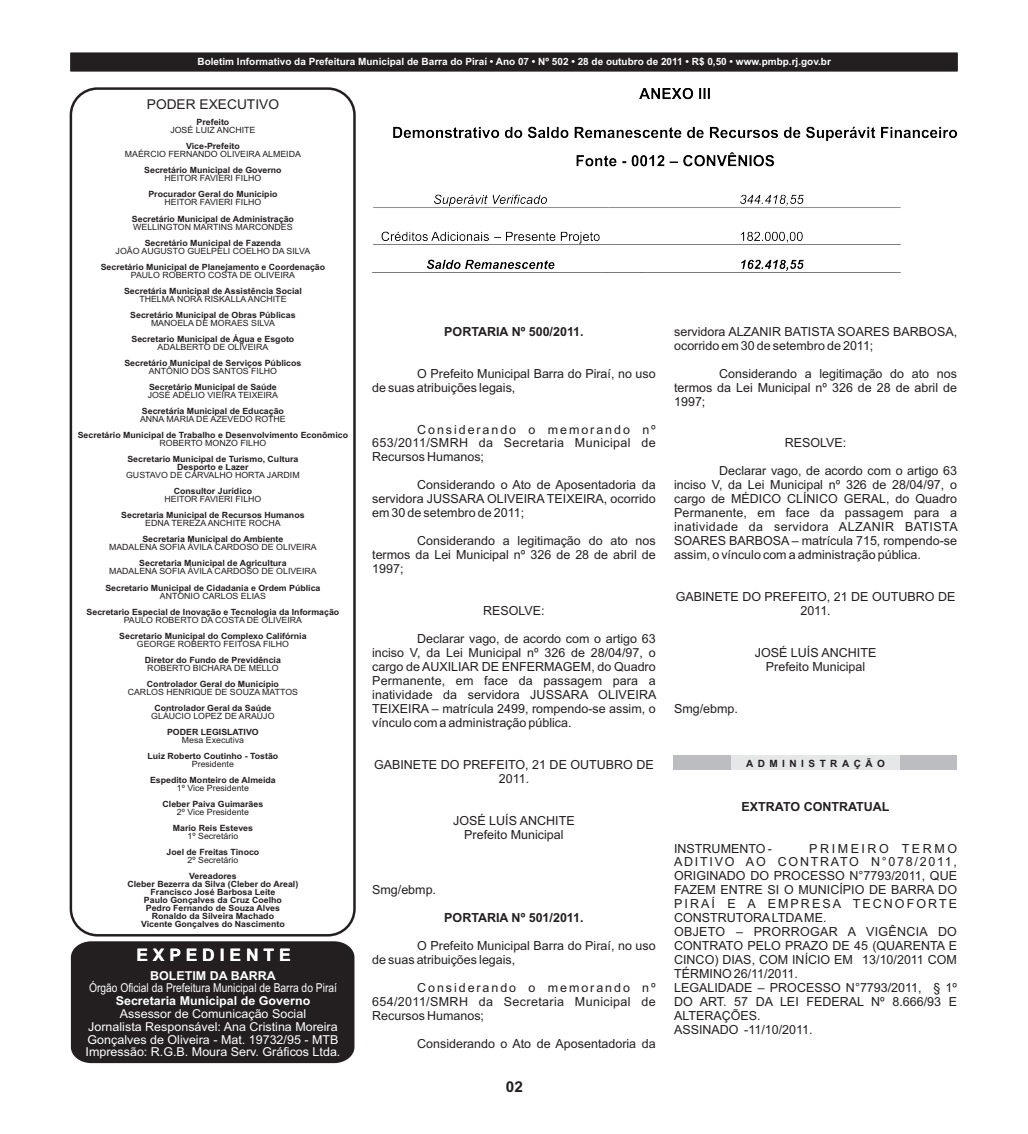
<style>
.page{position:relative;width:1028px;height:1134px;background:#fff}
.page>*{position:absolute;margin:0;border:0;box-sizing:border-box;transform-origin:0 0}
.t1{font:700 17.12px "Arial";color:#fff}
.t2{font:700 15px "Arial";color:#231f20}
.t3{font:13.5px "Arial";color:#231f20}
.t4{font:12.5px/14px "Arial";color:#231f20;text-align:justify}
.t5{font:700 12.5px "Arial";color:#231f20}
.t6{font:12.25px/12.8px "Arial";color:#fff;text-align:center}
.t7{font:12.25px "Arial Narrow";color:#fff}
.t8{font:700 12.25px "Arial";color:#fff}
.t9{font:700 10px "Arial";color:#fff}
.t10{font:700 10px "Arial";letter-spacing:.45em;color:#231f20}
.t11{font:700 8.62px/8px "Arial";color:#231f20;text-align:center}
.t12{font:8.62px "Arial";color:#231f20}
</style>
<div class="page">
<div style="left:71px;top:53px;width:886px;height:18px;background:#231f20"></div>
<img style="left:372px;top:89px;width:585px;height:184px">
<div style="left:673px;top:755px;width:284px;height:15px;background:#bcbdc0"></div>
<div style="left:731px;top:755px;width:168px;height:15px;background:#e6e7e9"></div>
<div style="left:71px;top:941px;width:283px;height:122px;background:#231f20"></div>
<div style="left:70px;top:87px;width:286px;height:849px;border:3px solid #231f20;border-radius:26px"></div>
<p class="t9" style="left:197px;top:58px;width:635px">Boletim Informativo da Prefeitura Municipal de Barra do Piraí • Ano 07 • Nº 502 • 28 de outubro de 2011 • R$ 0,50 • www.pmbp.rj.gov.br</p>
<p class="t3" style="left:147px;top:99px;width:134px">PODER EXECUTIVO</p>
<p class="t11" style="left:196px;top:119px;width:34px">Prefeito</p>
<p class="t12" style="left:170px;top:127px;width:87px">JOSÉ LUIZ ANCHITE</p>
<p class="t11" style="left:186px;top:143px;width:55px">Vice-Prefeito</p>
<p class="t12" style="left:125px;top:151px;width:177px">MAÉRCIO FERNANDO OLIVEIRA ALMEIDA</p>
<p class="t11" style="left:144px;top:167px;width:139px">Secretário Municipal de Governo</p>
<p class="t12" style="left:164px;top:175px;width:98px">HEITOR FAVIERI FILHO</p>
<p class="t11" style="left:148px;top:191px;width:131px">Procurador Geral do Município</p>
<p class="t12" style="left:164px;top:199px;width:98px">HEITOR FAVIERI FILHO</p>
<p class="t11" style="left:132px;top:215px;width:163px">Secretário Municipal de Administração</p>
<p class="t12" style="left:133px;top:223px;width:161px">WELLINGTON MARTINS MARCONDES</p>
<p class="t11" style="left:145px;top:239px;width:138px">Secretário Municipal de Fazenda</p>
<p class="t12" style="left:116px;top:247px;width:196px">JOÃO AUGUSTO GUELPELI COELHO DA SILVA</p>
<p class="t11" style="left:101px;top:263px;width:226px">Secretário Municipal de Planejamento e Coordenação</p>
<p class="t12" style="left:131px;top:271px;width:166px">PAULO ROBERTO COSTA DE OLIVEIRA</p>
<p class="t11" style="left:124px;top:287px;width:179px">Secretária Municipal de Assistência Social</p>
<p class="t12" style="left:139px;top:295px;width:149px">THELMA NORA RISKALLA ANCHITE</p>
<p class="t11" style="left:130px;top:312px;width:167px">Secretário Municipal de Obras Públicas</p>
<p class="t12" style="left:151px;top:319px;width:125px">MANOELA DE MORAES SILVA</p>
<p class="t11" style="left:131px;top:336px;width:164px">Secretario Municipal de Água e Esgoto</p>
<p class="t12" style="left:158px;top:344px;width:112px">ADALBERTO DE OLIVEIRA</p>
<p class="t11" style="left:124px;top:360px;width:178px">Secretário Municipal de Serviços Públicos</p>
<p class="t12" style="left:149px;top:368px;width:130px">ANTÔNIO DOS SANTOS FILHO</p>
<p class="t11" style="left:149px;top:384px;width:129px">Secretário Municipal de Saúde</p>
<p class="t12" style="left:148px;top:392px;width:132px">JOSÉ ADÉLIO VIEIRA TEIXEIRA</p>
<p class="t11" style="left:142px;top:408px;width:144px">Secretária Municipal de Educação</p>
<p class="t12" style="left:140px;top:416px;width:147px">ANNA MARIA DE AZEVEDO ROTHE</p>
<p class="t11" style="left:78px;top:432px;width:272px">Secretário Municipal de Trabalho e Desenvolvimento Econômico</p>
<p class="t12" style="left:160px;top:440px;width:108px">ROBERTO MONZO FILHO</p>
<p class="t11" style="left:127px;top:456px;width:172px">Secretario Municipal de Turismo, Cultura<br>Desporto e Lazer</p>
<p class="t12" style="left:126px;top:472px;width:175px">GUSTAVO DE CARVALHO HORTA JARDIM</p>
<p class="t11" style="left:174px;top:488px;width:80px">Consultor Jurídico</p>
<p class="t12" style="left:164px;top:496px;width:98px">HEITOR FAVIERI FILHO</p>
<p class="t11" style="left:121px;top:512px;width:185px">Secretaria Municipal de Recursos Humanos</p>
<p class="t12" style="left:145px;top:520px;width:137px">EDNA TEREZA ANCHITE ROCHA</p>
<p class="t11" style="left:142px;top:536px;width:142px">Secretaria Municipal do Ambiente</p>
<p class="t12" style="left:109px;top:544px;width:209px">MADALENA SOFIA ÁVILA CARDOSO DE OLIVEIRA</p>
<p class="t11" style="left:139px;top:560px;width:149px">Secretaria Municipal de Agricultura</p>
<p class="t12" style="left:109px;top:568px;width:209px">MADALENA SOFIA ÁVILA CARDOSO DE OLIVEIRA</p>
<p class="t11" style="left:105px;top:584px;width:217px">Secretario Municipal de Cidadania e Ordem Pública</p>
<p class="t12" style="left:160px;top:592px;width:107px">ANTONIO CARLOS ELIAS</p>
<p class="t11" style="left:87px;top:608px;width:254px">Secretario Especial de Inovação e Tecnologia da Informação</p>
<p class="t12" style="left:124px;top:616px;width:180px">PAULO ROBERTO DA COSTA DE OLIVEIRA</p>
<p class="t11" style="left:119px;top:632px;width:189px">Secretario Municipal do Complexo Califórnia</p>
<p class="t12" style="left:137px;top:640px;width:154px">GEORGE ROBERTO FEITOSA FILHO</p>
<p class="t11" style="left:145px;top:656px;width:137px">Diretor do Fundo de Previdência</p>
<p class="t12" style="left:147px;top:664px;width:133px">ROBERTO BICHARA DE MELLO</p>
<p class="t11" style="left:147px;top:680px;width:133px">Controlador Geral do Município</p>
<p class="t12" style="left:128px;top:688px;width:172px">CARLOS HENRIQUE DE SOUZA MATTOS</p>
<p class="t11" style="left:154px;top:705px;width:118px">Controlador Geral da Saúde</p>
<p class="t12" style="left:151px;top:713px;width:125px">GLÁUCIO LOPEZ DE ARAÚJO</p>
<p class="t11" style="left:167px;top:729px;width:93px">PODER LEGISLATIVO</p>
<p class="t12" style="left:182px;top:737px;width:64px">Mesa Executiva</p>
<p class="t11" style="left:147px;top:753px;width:132px">Luiz Roberto Coutinho - Tostão</p>
<p class="t12" style="left:192px;top:761px;width:44px">Presidente</p>
<p class="t11" style="left:150px;top:777px;width:127px">Espedito Monteiro de Almeida</p>
<p class="t12" style="left:177px;top:785px;width:73px">1º Vice Presidente</p>
<p class="t11" style="left:162px;top:801px;width:102px">Cleber Paiva Guimarães</p>
<p class="t12" style="left:177px;top:809px;width:73px">2º Vice Presidente</p>
<p class="t11" style="left:173px;top:825px;width:82px">Mario Reis Esteves</p>
<p class="t12" style="left:188px;top:833px;width:52px">1º Secretário</p>
<p class="t11" style="left:166px;top:849px;width:94px">Joel de Freitas Tinoco</p>
<p class="t12" style="left:188px;top:857px;width:52px">2º Secretário</p>
<p class="t11" style="left:127px;top:873px;width:172px">Vereadores<br>Cleber Bezerra da Silva (Cleber do Areal)<br>Francisco José Barbosa Leite<br>Paulo Gonçalves da Cruz Coelho<br>Pedro Fernando de Souza Alves<br>Ronaldo da Silveira Machado<br>Vicente Gonçalves do Nascimento</p>
<h1 class="t1" style="left:136px;top:949px;width:156px">E X P E D I E N T E</h1>
<p class="t8" style="left:150px;top:970px;width:127px">BOLETIM DA BARRA</p>
<p class="t7" style="left:89px;top:983px;width:249px">Órgão Oficial da Prefeitura Municipal de Barra do Piraí</p>
<p class="t8" style="left:116px;top:996px;width:196px">Secretaria Municipal de Governo</p>
<p class="t6" style="left:86px;top:1008px;width:256px">Assessor de Comunicação Social<br>Jornalista Responsável: Ana Cristina Moreira Gonçalves de Oliveira - Mat. 19732/95 - MTB Impressão: R.G.B. Moura Serv. Gráficos Ltda.</p>
<p class="t5" style="left:444px;top:327px;width:141px">PORTARIA Nº 500/2011.</p>
<p class="t4" style="left:372px;top:367px;width:285px;text-indent:45px">O Prefeito Municipal Barra do Piraí, no uso de suas atribuições legais,</p>
<p class="t4" style="left:372px;top:423px;width:285px;text-indent:45px">Considerando o memorando nº 653/2011/SMRH da Secretaria Municipal de Recursos Humanos;</p>
<p class="t4" style="left:372px;top:479px;width:285px;text-indent:45px">Considerando o Ato de Aposentadoria da servidora JUSSARA OLIVEIRA TEIXEIRA, ocorrido em 30 de setembro de 2011;</p>
<p class="t4" style="left:372px;top:535px;width:285px;text-indent:45px">Considerando a legitimação do ato nos termos da Lei Municipal nº 326 de 28 de abril de 1997;</p>
<p class="t4" style="left:483px;top:605px;width:63px">RESOLVE:</p>
<p class="t4" style="left:372px;top:633px;width:286px;text-indent:45px">Declarar vago, de acordo com o artigo 63 inciso V, da Lei Municipal nº 326 de 28/04/97, o cargo de AUXILIAR DE ENFERMAGEM, do Quadro Permanente, em face da passagem para a inatividade da servidora JUSSARA OLIVEIRA TEIXEIRA – matrícula 2499, rompendo-se assim, o vínculo com a administração pública.</p>
<p class="t4" style="left:374px;top:758px;width:281px;text-align:center">GABINETE DO PREFEITO, 21 DE OUTUBRO DE<br>2011.</p>
<p class="t4" style="left:453px;top:814px;width:123px;text-align:center">JOSÉ LUÍS ANCHITE<br>Prefeito Municipal</p>
<p class="t4" style="left:372px;top:884px;width:65px">Smg/ebmp.</p>
<p class="t5" style="left:444px;top:913px;width:141px">PORTARIA Nº 501/2011.</p>
<p class="t4" style="left:372px;top:940px;width:285px;text-indent:45px">O Prefeito Municipal Barra do Piraí, no uso de suas atribuições legais,</p>
<p class="t4" style="left:372px;top:982px;width:285px;text-indent:45px">Considerando o memorando nº 654/2011/SMRH da Secretaria Municipal de Recursos Humanos;</p>
<p class="t4" style="left:417px;top:1038px;width:240px">Considerando o Ato de Aposentadoria da</p>
<p class="t2" style="left:506px;top:1081px;width:19px">02</p>
<p class="t4" style="left:674px;top:325px;width:284px">servidora ALZANIR BATISTA SOARES BARBOSA, ocorrido em 30 de setembro de 2011;</p>
<p class="t4" style="left:674px;top:367px;width:284px;text-indent:45px">Considerando a legitimação do ato nos termos da Lei Municipal nº 326 de 28 de abril de 1997;</p>
<p class="t4" style="left:784px;top:437px;width:63px">RESOLVE:</p>
<p class="t4" style="left:674px;top:465px;width:285px;text-indent:45px">Declarar vago, de acordo com o artigo 63 inciso V, da Lei Municipal nº 326 de 28/04/97, o cargo de MÉDICO CLÍNICO GERAL, do Quadro Permanente, em face da passagem para a inatividade da servidora ALZANIR BATISTA SOARES BARBOSA – matrícula 715, rompendo-se assim, o vínculo com a administração pública.</p>
<p class="t4" style="left:675px;top:591px;width:281px;text-align:center">GABINETE DO PREFEITO, 21 DE OUTUBRO DE<br>2011.</p>
<p class="t4" style="left:754px;top:647px;width:123px;text-align:center">JOSÉ LUÍS ANCHITE<br>Prefeito Municipal</p>
<p class="t4" style="left:674px;top:703px;width:65px">Smg/ebmp.</p>
<p class="t10" style="left:746px;top:759px;width:140px">ADMINISTRAÇÃO</p>
<p class="t5" style="left:741px;top:801px;width:149px">EXTRATO CONTRATUAL</p>
<p class="t4" style="left:674px;top:842px;width:99px">INSTRUMENTO -</p>
<p class="t4" style="left:674px;top:842px;width:284px;text-align:left;text-indent:135px">PRIMEIRO TERMO<br>ADITIVO AO CONTRATO N°078/2011,<br>ORIGINADO DO PROCESSO N°7793/2011, QUE<br>FAZEM ENTRE SI O MUNICÍPIO DE BARRA DO<br>PIRAÍ E A EMPRESA TECNOFORTE<br>CONSTRUTORALTDAME.<br>OBJETO – PRORROGAR A VIGÊNCIA DO<br>CONTRATO PELO PRAZO DE 45 (QUARENTA E<br>CINCO) DIAS, COM INÍCIO EM 13/10/2011 COM<br>TÉRMINO 26/11/2011.<br>LEGALIDADE – PROCESSO N°7793/2011, § 1º<br>DO ART. 57 DA LEI FEDERAL Nº 8.666/93 E<br>ALTERAÇÕES.<br>ASSINADO -11/10/2011.</p>
</div>
